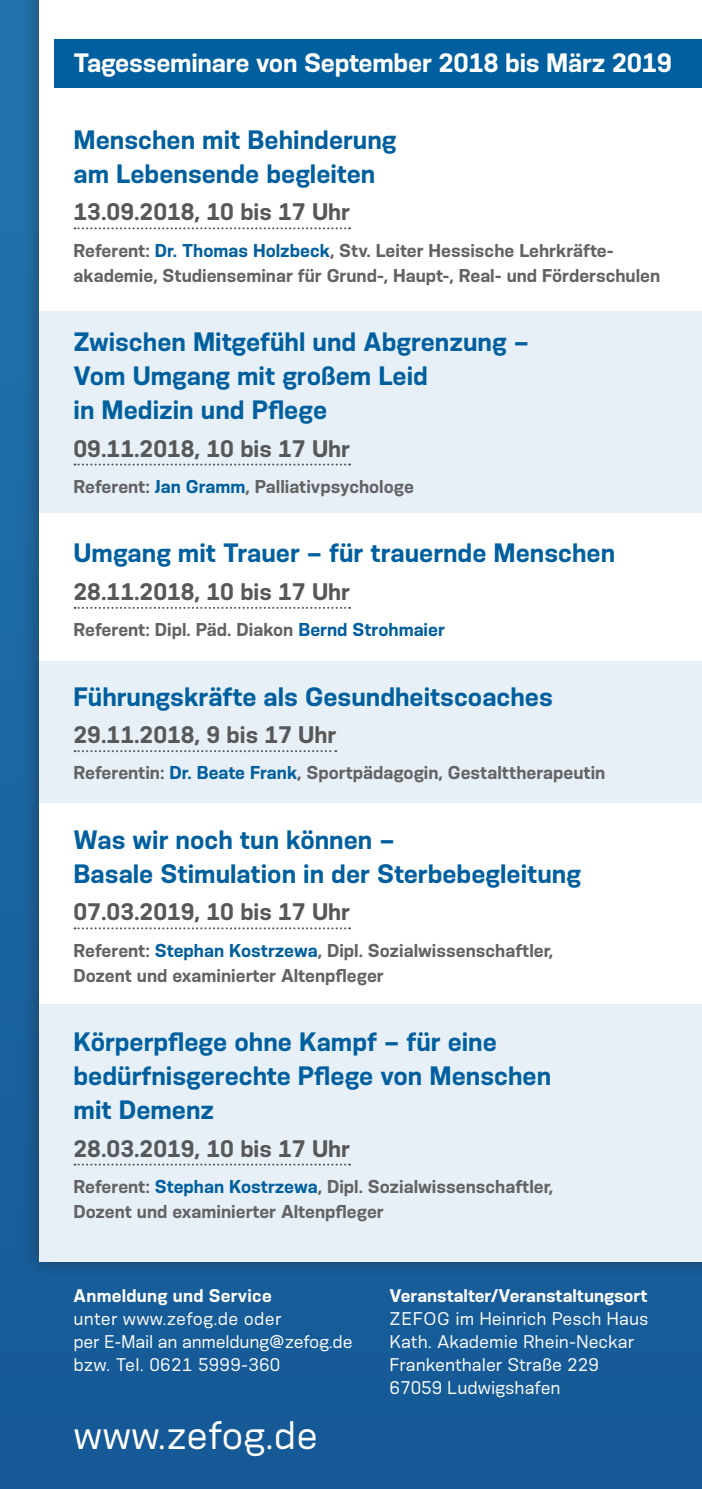
<style>
.page{position:relative;width:702px;height:1489px;background:#fff}
.page>*{position:absolute;margin:0;border:0;box-sizing:border-box;transform-origin:0 0}
.t1{font:37.5px "Konsens";color:#fff}
.t2{font:700 25px/34px "Konsens";color:#005f9e}
.t3{font:700 25px "Konsens";letter-spacing:-.01em;color:#fff}
.t4{font:700 22.5px "Konsens";color:#57585a}
.t5{font:700 17.5px/25px "Konsens";color:#636366}
.t6{font:17.25px/23px "Konsens";color:#fff}
.t7{font:700 17.25px "Konsens";color:#fff}
.s1{color:#005f9e}
</style>
<div class="page">
<div style="left:0;top:0;width:702px;height:1488px;background:linear-gradient(to bottom,#2175b0,#155996)"></div>
<div style="left:20px;top:0;width:682px;height:1280px;background:#231f20;opacity:.5"></div>
<div style="left:39px;top:0;width:663px;height:1261px;background:#fff"></div>
<div style="left:39px;top:311px;width:663px;height:201px;background:#e7f0f7"></div>
<div style="left:39px;top:661px;width:663px;height:142px;background:#e7f0f7"></div>
<div style="left:39px;top:1004px;width:663px;height:257px;background:#e7f0f7"></div>
<div style="left:55px;top:39px;width:647px;height:49px;background:#005f9e"></div>
<svg style="left:75px;top:227px;width:275px;height:2px"></svg>
<svg style="left:75px;top:463px;width:275px;height:2px"></svg>
<svg style="left:75px;top:607px;width:275px;height:2px"></svg>
<svg style="left:75px;top:750px;width:261px;height:2px"></svg>
<svg style="left:75px;top:927px;width:275px;height:2px"></svg>
<svg style="left:75px;top:1163px;width:275px;height:2px"></svg>
<h2 class="t3" style="left:74px;top:47px;width:600px">Tagesseminare von September 2018 bis März 2019</h2>
<h2 class="t2" style="left:74px;top:122px;width:324px">Menschen mit Behinderung am Lebensende begleiten</h2>
<p class="t4" style="left:74px;top:198px;width:278px">13.09.2018, 10 bis 17 Uhr</p>
<p class="t5" style="left:74px;top:237px;width:588px">Referent: <span class="s1">Dr. Thomas Holzbeck</span>, Stv. Leiter Hessische Lehrkräfte&shy;akademie, Studienseminar für Grund-, Haupt-, Real- und Förderschulen</p>
<h2 class="t2" style="left:74px;top:324px;width:457px">Zwischen Mitgefühl und Abgrenzung –<br>Vom Umgang mit großem Leid<br>in Medizin und Pflege</h2>
<p class="t4" style="left:74px;top:434px;width:278px">09.11.2018, 10 bis 17 Uhr</p>
<p class="t5" style="left:74px;top:473px;width:342px">Referent: <span class="s1">Jan Gramm</span>, Palliativpsychologe</p>
<h2 class="t2" style="left:74px;top:535px;width:543px">Umgang mit Trauer – für trauernde Menschen</h2>
<p class="t4" style="left:74px;top:577px;width:278px">28.11.2018, 10 bis 17 Uhr</p>
<p class="t5" style="left:74px;top:616px;width:373px">Referent: Dipl. Päd. Diakon <span class="s1">Bernd Strohmaier</span></p>
<h2 class="t2" style="left:74px;top:678px;width:481px">Führungskräfte als Gesundheitscoaches</h2>
<p class="t4" style="left:74px;top:720px;width:264px">29.11.2018, 9 bis 17 Uhr</p>
<p class="t5" style="left:74px;top:759px;width:533px">Referentin: <span class="s1">Dr. Beate Frank</span>, Sportpädagogin, Gestalttherapeutin</p>
<h2 class="t2" style="left:74px;top:821px;width:509px">Was wir noch tun können –<br>Basale Stimulation in der Sterbebegleitung</h2>
<p class="t4" style="left:74px;top:897px;width:278px">07.03.2019, 10 bis 17 Uhr</p>
<p class="t5" style="left:74px;top:937px;width:481px">Referent: <span class="s1">Stephan Kostrzewa</span>, Dipl. Sozialwissenschaftler,<br>Dozent und examinierter Altenpfleger</p>
<h2 class="t2" style="left:74px;top:1023px;width:479px">Körperpflege ohne Kampf – für eine bedürfnisgerechte Pflege von Menschen mit Demenz</h2>
<p class="t4" style="left:74px;top:1133px;width:278px">28.03.2019, 10 bis 17 Uhr</p>
<p class="t5" style="left:74px;top:1173px;width:481px">Referent: <span class="s1">Stephan Kostrzewa</span>, Dipl. Sozialwissenschaftler,<br>Dozent und examinierter Altenpfleger</p>
<p class="t7" style="left:74px;top:1283px;width:200px">Anmeldung und Service</p>
<p class="t6" style="left:74px;top:1306px;width:280px">unter www.zefog.de oder<br>per E-Mail an anmeldung@zefog.de bzw. Tel. 0621 5999-360</p>
<h1 class="t1" style="left:74px;top:1411px;width:246px">www.zefog.de</h1>
<p class="t7" style="left:389px;top:1283px;width:259px">Veranstalter/Veranstaltungsort</p>
<p class="t6" style="left:389px;top:1306px;width:260px">ZEFOG im Heinrich Pesch Haus<br>Kath. Akademie Rhein-Neckar<br>Frankenthaler Straße 229<br>67059 Ludwigshafen</p>
</div>
